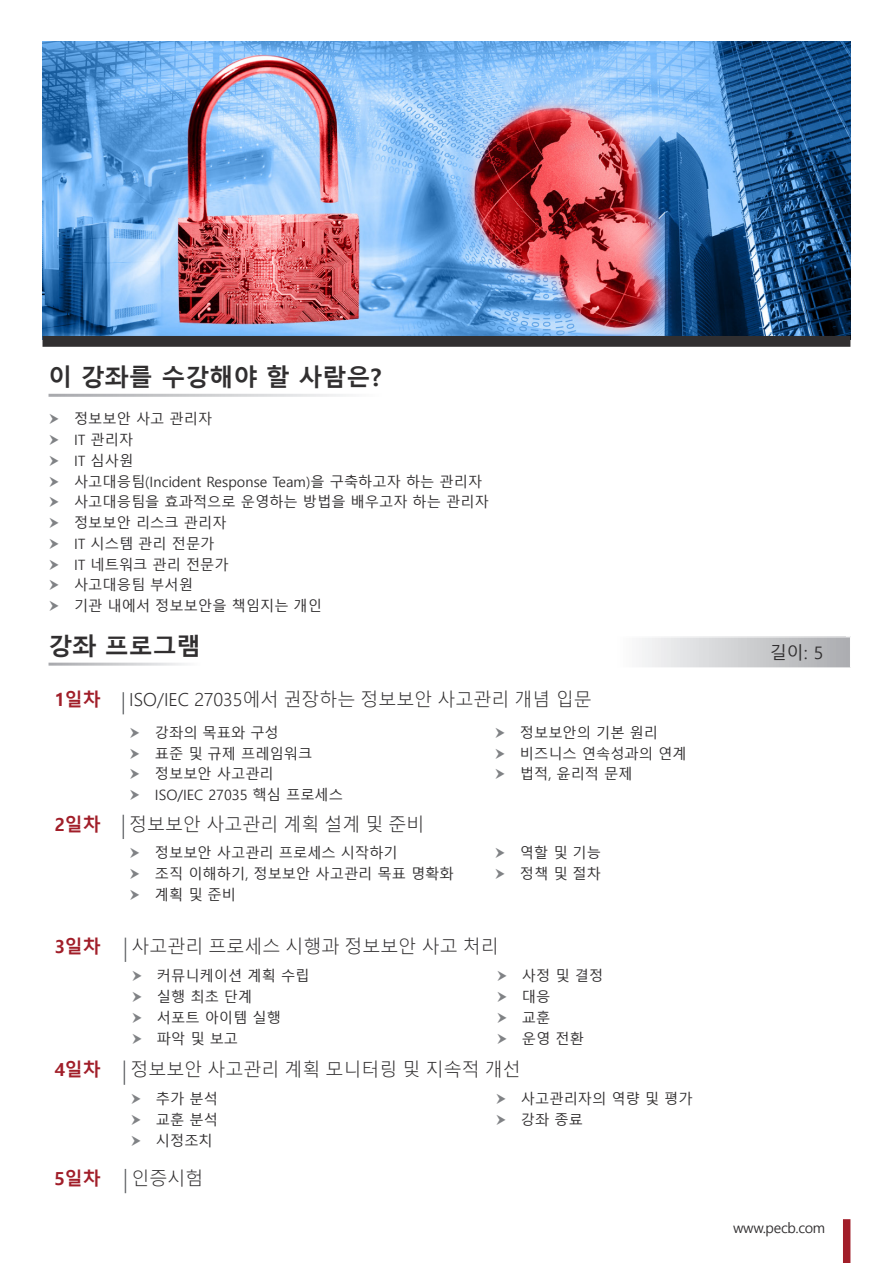
<style>
.page{position:relative;width:893px;height:1263px;background:#fff}
.page>*{position:absolute;margin:0;border:0;box-sizing:border-box;transform-origin:0 0}
.t1{font:700 24px "Malgun Gothic";color:#312f30}
.t2{font:300 18px "Malgun Gothic";color:#312f30}
.t3{font:700 18px "Malgun Gothic";color:#a11e29}
.t4{font:17.25px "Malgun Gothic";color:#312f30}
.Bullet_Points{font:14.25px "Malgun Gothic";color:#312f30}
.Bullet_Points-2{font:14.25px "Malgun Gothic";letter-spacing:-.025em;color:#312f30}
</style>
<div class="page">
<img style="left:43px;top:42px;width:807px;height:294px">
<div style="left:843px;top:1219px;width:7px;height:44px;background:#a11e29"></div>
<svg style="left:43px;top:336px;width:807px;height:11px;background:#343233"></svg>
<svg style="left:642px;top:638px;width:208px;height:30px;background:#cfd0d2"></svg>
<svg style="left:123px;top:692px;width:1px;height:22px"></svg>
<svg style="left:123px;top:815px;width:1px;height:24px"></svg>
<svg style="left:125px;top:938px;width:1px;height:24px"></svg>
<svg style="left:124px;top:1060px;width:1px;height:25px"></svg>
<svg style="left:125px;top:1169px;width:1px;height:24px"></svg>
<p class="t1" style="left:49px;top:363px;width:334px">이 강좌를 수강해야 할 사람은?</p>
<p class="Bullet_Points" style="left:74px;top:411px;width:140px">정보보안 사고 관리자</p>
<p class="Bullet_Points" style="left:74px;top:432px;width:61px">IT 관리자</p>
<p class="Bullet_Points" style="left:74px;top:453px;width:61px">IT 심사원</p>
<p class="Bullet_Points" style="left:74px;top:473px;width:410px">사고대응팀(Incident Response Team)을 구축하고자 하는 관리자</p>
<p class="Bullet_Points" style="left:74px;top:494px;width:416px">사고대응팀을 효과적으로 운영하는 방법을 배우고자 하는 관리자</p>
<p class="Bullet_Points" style="left:74px;top:515px;width:154px">정보보안 리스크 관리자</p>
<p class="Bullet_Points" style="left:74px;top:536px;width:142px">IT 시스템 관리 전문가</p>
<p class="Bullet_Points" style="left:74px;top:556px;width:156px">IT 네트워크 관리 전문가</p>
<p class="Bullet_Points" style="left:74px;top:577px;width:121px">사고대응팀 부서원</p>
<p class="Bullet_Points" style="left:74px;top:598px;width:250px">기관 내에서 정보보안을 책임지는 개인</p>
<p class="t1" style="left:49px;top:632px;width:154px">강좌 프로그램</p>
<p class="t4" style="left:769px;top:643px;width:55px">길이: 5</p>
<p class="t3" style="left:55px;top:689px;width:48px">1일차</p>
<p class="t2" style="left:129px;top:689px;width:464px">ISO/IEC 27035에서 권장하는 정보보안 사고관리 개념 입문</p>
<p class="Bullet_Points" style="left:155px;top:725px;width:126px">강좌의 목표와 구성</p>
<p class="Bullet_Points" style="left:155px;top:745px;width:159px">표준 및 규제 프레임워크</p>
<p class="Bullet_Points" style="left:155px;top:766px;width:121px">정보보안 사고관리</p>
<p class="Bullet_Points" style="left:155px;top:787px;width:190px">ISO/IEC 27035 핵심 프로세스</p>
<p class="Bullet_Points" style="left:520px;top:725px;width:140px">정보보안의 기본 원리</p>
<p class="Bullet_Points" style="left:520px;top:745px;width:168px">비즈니스 연속성과의 연계</p>
<p class="Bullet_Points" style="left:520px;top:766px;width:114px">법적, 윤리적 문제</p>
<p class="t3" style="left:55px;top:813px;width:48px">2일차</p>
<p class="t2" style="left:129px;top:813px;width:297px">정보보안 사고관리 계획 설계 및 준비</p>
<p class="Bullet_Points" style="left:155px;top:845px;width:245px">정보보안 사고관리 프로세스 시작하기</p>
<p class="Bullet_Points" style="left:155px;top:866px;width:300px">조직 이해하기, 정보보안 사고관리 목표 명확화</p>
<p class="Bullet_Points" style="left:155px;top:886px;width:83px">계획 및 준비</p>
<p class="t3" style="left:55px;top:936px;width:48px">3일차</p>
<p class="t2" style="left:131px;top:936px;width:369px">사고관리 프로세스 시행과 정보보안 사고 처리</p>
<p class="Bullet_Points" style="left:157px;top:968px;width:154px">커뮤니케이션 계획 수립</p>
<p class="Bullet_Points" style="left:157px;top:989px;width:97px">실행 최초 단계</p>
<p class="Bullet_Points" style="left:157px;top:1009px;width:126px">서포트 아이템 실행</p>
<p class="Bullet_Points" style="left:157px;top:1030px;width:83px">파악 및 보고</p>
<p class="Bullet_Points" style="left:520px;top:845px;width:83px">역할 및 기능</p>
<p class="Bullet_Points" style="left:520px;top:866px;width:83px">정책 및 절차</p>
<p class="Bullet_Points" style="left:522px;top:968px;width:83px">사정 및 결정</p>
<p class="Bullet_Points" style="left:522px;top:989px;width:30px">대응</p>
<p class="Bullet_Points" style="left:522px;top:1009px;width:30px">교훈</p>
<p class="Bullet_Points" style="left:522px;top:1030px;width:64px">운영 전환</p>
<p class="t3" style="left:55px;top:1059px;width:48px">4일차</p>
<p class="t2" style="left:130px;top:1059px;width:392px">정보보안 사고관리 계획 모니터링 및 지속적 개선</p>
<p class="Bullet_Points" style="left:156px;top:1091px;width:64px">추가 분석</p>
<p class="Bullet_Points" style="left:156px;top:1111px;width:64px">교훈 분석</p>
<p class="Bullet_Points" style="left:156px;top:1132px;width:58px">시정조치</p>
<p class="Bullet_Points" style="left:521px;top:1091px;width:173px">사고관리자의 역량 및 평가</p>
<p class="Bullet_Points" style="left:521px;top:1111px;width:64px">강좌 종료</p>
<p class="t3" style="left:55px;top:1167px;width:48px">5일차</p>
<p class="t2" style="left:131px;top:1168px;width:73px">인증시험</p>
<p class="Bullet_Points-2" style="left:733px;top:1219px;width:94px">www.pecb.com</p>
</div>
